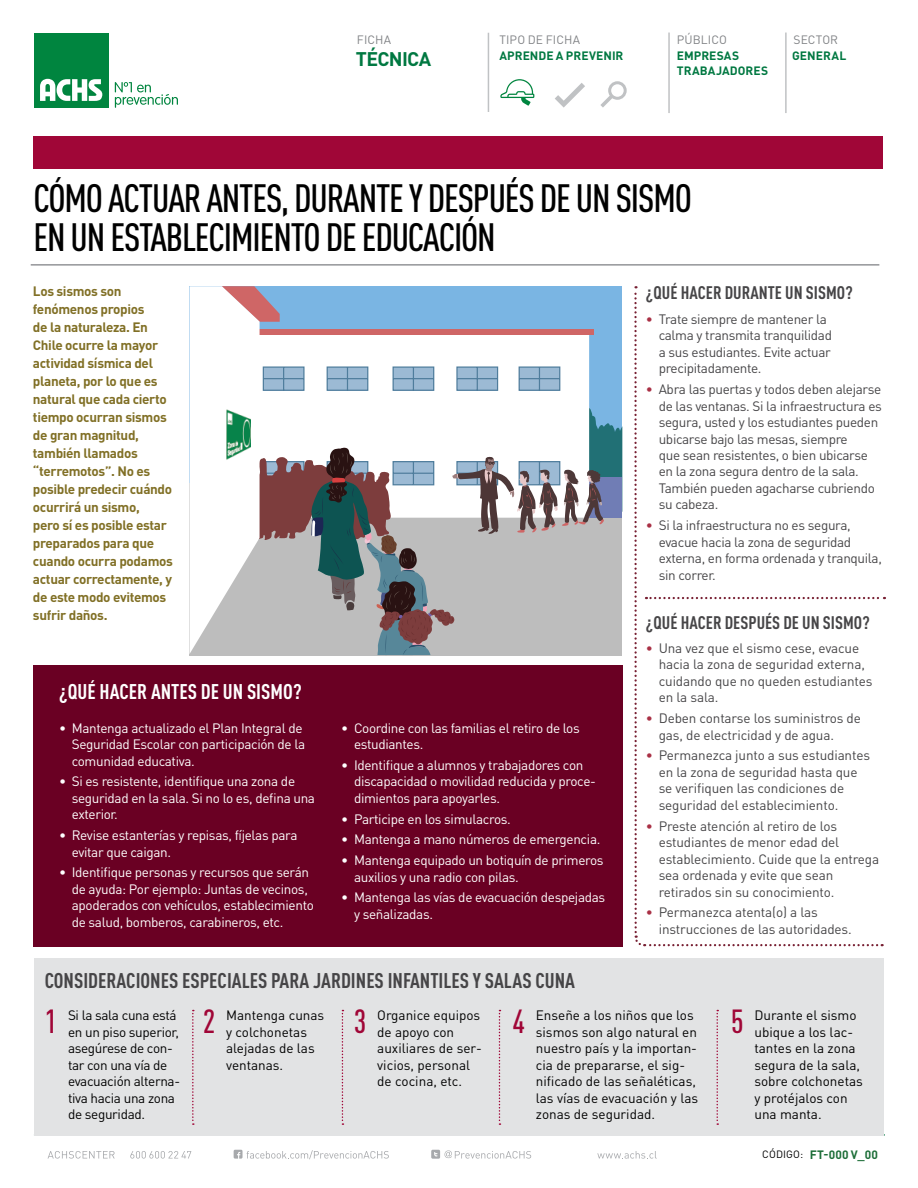
<style>
.page{position:relative;width:918px;height:1188px;background:#fff}
.page>*{position:absolute;margin:0;border:0;box-sizing:border-box;transform-origin:0 0}
.t1{font:500 39px/39px "DIN Cond";letter-spacing:-.03em;color:#000}
.t2{font:500 33px "DIN Cond";color:#a00637}
.t3{font:700 21px "DIN Cond";color:#464547}
.t4{font:700 21px "DIN Cond";color:#fff}
.t5{font:700 19.5px "DIN Pro";letter-spacing:-.035em;color:#007841}
.t6{font:700 18px "DIN Cond";color:#464547}
.t7{font:13.5px/16.5px "DIN Pro";letter-spacing:-.025em;color:#464547}
.t8{font:13.5px/16.5px "DIN Pro";letter-spacing:-.025em;color:#fff}
.t9{font:13.5px/16.5px "DIN Pro";color:#000}
.t10{font:700 13.5px/18px "DIN Pro";letter-spacing:-.025em;color:#817026}
.t11{font:13.5px/16.5px "DIN Pro";letter-spacing:-.025em;color:#000}
.t12{font:700 12px/15px "DIN Pro";letter-spacing:.005em;color:#007841}
.t13{font:12px "DIN Pro";letter-spacing:.005em;color:#808285}
.t14{font:700 12px "DIN Pro";letter-spacing:.015em;color:#1d6e38}
.s1{color:#a93045}
.s2{font-weight:400;font-size:10.5px;color:#000}
</style>
<div class="page">
<div style="left:34px;top:33px;width:74px;height:74px;background:#00853f"></div>
<svg style="left:40px;top:79px;width:62px;height:22px"></svg>
<svg style="left:115px;top:82px;width:63px;height:26px"></svg>
<svg style="left:48px;top:1151px;width:67px;height:8px"></svg>
<svg style="left:130px;top:1151px;width:61px;height:8px"></svg>
<svg style="left:597px;top:1151px;width:60px;height:8px"></svg>
<svg style="left:234px;top:1150px;width:155px;height:9px"></svg>
<svg style="left:431px;top:1150px;width:100px;height:9px"></svg>
<div style="left:33px;top:136px;width:850px;height:32px;background:#a00637"></div>
<hr style="left:31px;top:264px;width:848px;height:2px;background:#939598">
<hr style="left:488px;top:33px;width:1px;height:79px;background:#c0c2c4">
<hr style="left:668px;top:33px;width:2px;height:80px;background:#c0c2c4">
<hr style="left:785px;top:33px;width:2px;height:80px;background:#c0c2c4">
<svg style="left:500px;top:79px;width:34px;height:27px"></svg>
<svg style="left:555px;top:83px;width:30px;height:25px"></svg>
<svg style="left:600px;top:81px;width:27px;height:27px"></svg>
<div style="left:33px;top:665px;width:589px;height:281px;background:#6a0023"></div>
<div style="left:34px;top:958px;width:849px;height:178px;background:#e2e3e4"></div>
<svg style="left:192px;top:1010px;width:2px;height:115px"></svg>
<svg style="left:342px;top:1010px;width:1px;height:115px"></svg>
<svg style="left:499px;top:1010px;width:1px;height:115px"></svg>
<svg style="left:716px;top:1010px;width:2px;height:115px"></svg>
<svg style="left:634px;top:286px;width:251px;height:661px"></svg>
<svg style="left:189px;top:286px;width:433px;height:369px"></svg>
<p class="t13" style="left:357px;top:31px;width:36px">ficha</p>
<h3 class="t5" style="left:356px;top:45px;width:77px">técnica</h3>
<p class="t13" style="left:499px;top:31px;width:82px">tipo de ficha</p>
<p class="t13" style="left:677px;top:31px;width:38px">PÚBLICO</p>
<p class="t13" style="left:794px;top:31px;width:46px">sector</p>
<p class="t12" style="left:677px;top:47px;width:77px">empresas<br>TRABAJADORES</p>
<p class="t12" style="left:499px;top:47px;width:126px">aprende a prevenir</p>
<p class="t12" style="left:792px;top:47px;width:56px">general</p>
<h1 class="t1" style="left:33px;top:178px;width:660px">CÓMO ACTUAR ANTES, DURANTE Y DESPUÉS DE UN SISMO<br>EN UN ESTABLECIMIENTO DE EDUCACIÓN</h1>
<p class="t10" style="left:33px;top:282px;width:142px">Los sismos son fenómenos propios<br>de la naturaleza. En<br>Chile ocurre la mayor actividad sísmica del planeta, por lo que es natural que cada cierto tiempo ocurran sismos de gran magnitud, también llamados “terremotos”. N o es posible predecir cuándo ocurrirá un sismo,<br>pero sí es posible estar preparados para que cuando ocurra podamos actuar correctamente, y de este modo evitemos sufrir daños.</p>
<h3 class="t4" style="left:59px;top:679px;width:244px">¿QUÉ HACER ANTES DE UN SISMO?</h3>
<p class="t8" style="left:72px;top:719px;width:235px;text-indent:-13px">• Mantenga actualizado el Plan I ntegral de<br>Seguridad Escolar con participación de la comunidad educativa.</p>
<p class="t8" style="left:72px;top:773px;width:245px;text-indent:-13px">• Si es resistente, identifique una zona de seguridad en la sala. Si no lo es, defina una exterior.</p>
<p class="t8" style="left:72px;top:827px;width:227px;text-indent:-13px">• Revise estanterías y repisas, fíjelas para evitar que caigan.</p>
<p class="t8" style="left:72px;top:864px;width:244px;text-indent:-13px">• I dentifique personas y recursos que serán de ayuda: Por ejemplo: Juntas de vecinos, apoderados con vehículos, establecimiento de salud, bomberos, carabineros, etc.</p>
<p class="t8" style="left:354px;top:719px;width:227px;text-indent:-13px">• Coordine con las familias el retiro de los estudiantes.</p>
<p class="t8" style="left:354px;top:756px;width:243px;text-indent:-13px">• Identifique a alumnos y trabajadores con discapacidad o movilidad reducida y proce&shy;dimientos para apoyarles.</p>
<p class="t8" style="left:341px;top:810px;width:171px">• Participe en los simulacros.</p>
<p class="t8" style="left:341px;top:831px;width:261px">• Mantenga a mano números de emergencia.</p>
<p class="t8" style="left:354px;top:852px;width:251px;text-indent:-13px">• Mantenga equipado un botiquín de primeros auxilios y una radio con pilas.</p>
<p class="t8" style="left:354px;top:889px;width:253px;text-indent:-13px">• Mantenga las vías de evacuación despejadas y señalizadas.</p>
<h3 class="t3" style="left:45px;top:967px;width:532px">CONSIDERACIONES ESPECIALES PARA JARDINES INFANTILES Y SALAS CUNA</h3>
<h3 class="t6" style="left:646px;top:282px;width:208px">¿QUÉ HACER DURANTE UN SISMO?</h3>
<p class="t7" style="left:659px;top:310px;width:175px;text-indent:-13px"><span class="s1">•</span> Trate siempre de mantener la calma y transmita tranquilidad a sus estudiantes. Evite actuar precipitadamente.</p>
<p class="t7" style="left:659px;top:380px;width:225px;text-indent:-13px"><span class="s1">•</span> Abra las puertas y todos deben alejarse de las ventanas. Si la infraestructura es segura, usted y los estudiantes pueden ubicarse bajo las mesas, siempre<br>que sean resistentes, o bien ubicarse en la zona segura dentro de la sala.<br>También pueden agacharse cubriendo su cabeza.</p>
<p class="t7" style="left:659px;top:517px;width:225px;text-indent:-13px"><span class="s1">•</span> Si la infraestructura no es segura, evacue hacia la zona de seguridad externa, en forma ordenada y tranquila, sin correr.</p>
<h3 class="t6" style="left:646px;top:612px;width:225px">¿QUÉ HACER DESPUÉS DE UN SISMO?</h3>
<p class="t7" style="left:659px;top:639px;width:215px;text-indent:-13px"><span class="s1">•</span> Una vez que el sismo cese, evacue hacia la zona de seguridad externa, cuidando que no queden estudiantes en la sala.</p>
<p class="t7" style="left:659px;top:710px;width:204px;text-indent:-13px"><span class="s1">•</span> Deben contarse los suministros de gas, de electricidad y de agua.</p>
<p class="t7" style="left:659px;top:747px;width:213px;text-indent:-13px"><span class="s1">•</span> Permanezca junto a sus estudiantes en la zona de seguridad hasta que se verifiquen las condiciones de seguridad del establecimiento.</p>
<p class="t7" style="left:659px;top:817px;width:222px;text-indent:-13px"><span class="s1">•</span> Preste atención al retiro de los estudiantes de menor edad del establecimiento. Cuide que la entrega sea ordenada y evite que sean retirados sin su conocimiento.</p>
<p class="t7" style="left:659px;top:904px;width:195px;text-indent:-13px"><span class="s1">•</span> Permanezca atenta(o) a las instrucciones de las autoridades.</p>
<h2 class="t2" style="left:45px;top:1002px;width:14px">1</h2>
<h2 class="t2" style="left:203px;top:1002px;width:14px">2</h2>
<h2 class="t2" style="left:354px;top:1002px;width:14px">3</h2>
<h2 class="t2" style="left:513px;top:1002px;width:14px">4</h2>
<h2 class="t2" style="left:731px;top:1002px;width:14px">5</h2>
<p class="t11" style="left:68px;top:1006px;width:114px">Si la sala cuna está en un piso superior, asegúrese de con&shy;tar con una vía de evacuación alterna&shy;tiva hacia una zona de seguridad.</p>
<p class="t9" style="left:226px;top:1006px;width:100px">Mantenga cunas y colchonetas alejadas de las ventanas.</p>
<p class="t9" style="left:377px;top:1006px;width:106px">Organice equipos de apoyo con auxiliares de ser&shy;vicios, personal de cocina, etc.</p>
<p class="t9" style="left:536px;top:1006px;width:164px">Enseñe a los niños que los sismos son algo natural en nuestro país y la importan&shy;cia de prepararse, el sig&shy;nificado de las señaléticas, las vías de evacuación y las zonas de seguridad.</p>
<p class="t9" style="left:754px;top:1006px;width:110px">Durante el sismo ubique a los lac&shy;tantes en la zona segura de la sala, sobre colchonetas y protéjalos con una manta.</p>
<p class="t14" style="left:762px;top:1147px;width:117px"><span class="s2">código:</span> FT-000 V_00</p>
</div>
